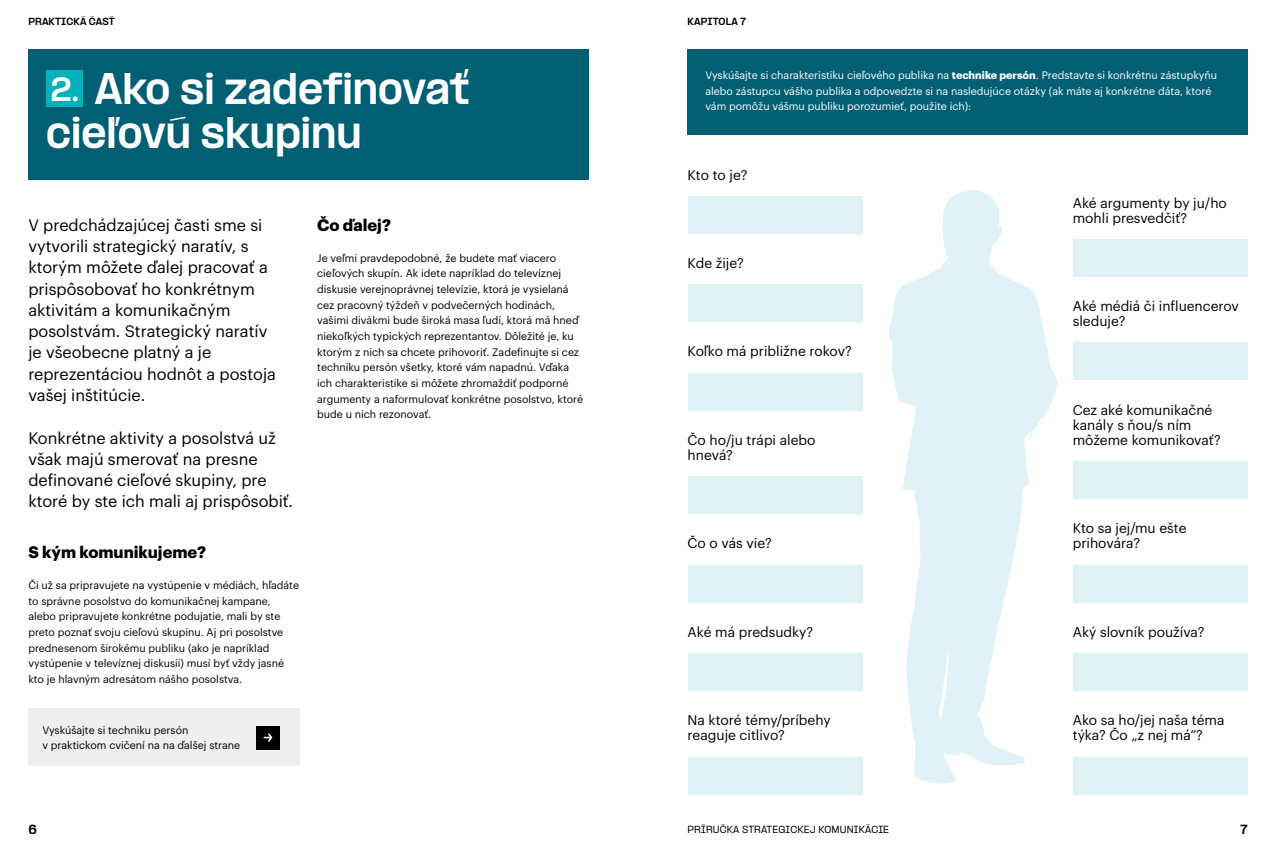
<style>
.page{position:relative;width:1276px;height:851px;background:#fff}
.page>*{position:absolute;margin:0;border:0;box-sizing:border-box;transform-origin:0 0}
.t1{font:800 37.5px/43.8px "PP Formula";color:#fff}
.t2{font:800 28.62px "PP Formula";color:#fff}
.t3{font:16.25px/21.2px "Graphik";color:#000}
.t4{font:700 16.25px "Graphik";color:#000}
.t5{font:13.75px/15px "Graphik";color:#000}
.t6{font:800 11.25px "PP Formula";color:#000}
.t7{font:10.62px/15.6px "Graphik";color:#000}
.t8{font:10.62px/15.6px "Graphik";color:#fff}
.t9{font:500 8.75px "PP Formula";letter-spacing:.02em;color:#000}
.t10{font:800 8.75px "PP Formula";letter-spacing:.02em;color:#000}
.s1{font-weight:700}
</style>
<div class="page">
<div style="left:29px;top:50px;width:559px;height:130px;background:#005f73"></div>
<div style="left:46px;top:70px;width:37px;height:37px;background:#00b1bb"></div>
<div style="left:28px;top:708px;width:271px;height:58px;background:#efeff0"></div>
<div style="left:257px;top:725px;width:23px;height:24px;background:#000"></div>
<svg style="left:263px;top:733px;width:9px;height:8px"></svg>
<div style="left:687px;top:50px;width:560px;height:85px;background:#005f73"></div>
<svg style="left:889px;top:190px;width:169px;height:593px;fill:#e0f2f5"></svg>
<div style="left:687px;top:196px;width:175px;height:37px;background:#e0f2f5"></div>
<div style="left:1072px;top:239px;width:175px;height:38px;background:#e0f2f5"></div>
<div style="left:1072px;top:342px;width:175px;height:38px;background:#e0f2f5"></div>
<div style="left:1072px;top:564px;width:175px;height:38px;background:#e0f2f5"></div>
<div style="left:1072px;top:461px;width:175px;height:38px;background:#e0f2f5"></div>
<div style="left:687px;top:284px;width:175px;height:38px;background:#e0f2f5"></div>
<div style="left:687px;top:373px;width:175px;height:37px;background:#e0f2f5"></div>
<div style="left:687px;top:476px;width:175px;height:38px;background:#e0f2f5"></div>
<div style="left:687px;top:564px;width:175px;height:38px;background:#e0f2f5"></div>
<div style="left:687px;top:653px;width:175px;height:37px;background:#e0f2f5"></div>
<div style="left:1072px;top:653px;width:175px;height:37px;background:#e0f2f5"></div>
<div style="left:687px;top:756px;width:175px;height:38px;background:#e0f2f5"></div>
<div style="left:1072px;top:756px;width:175px;height:38px;background:#e0f2f5"></div>
<p class="t10" style="left:28px;top:16px;width:88px">PRAKTICKÁ ČASŤ</p>
<p class="t10" style="left:687px;top:16px;width:60px">KAPITOLA 7</p>
<h1 class="t1" style="left:46px;top:67px;width:425px;text-indent:49px">Ako si zadefinovať cieľovú skupinu</h1>
<h2 class="t2" style="left:50px;top:71px;width:30px">2.</h2>
<p class="t3" style="left:28px;top:213px;width:249px">V predchádzajúcej časti sme si vytvorili strategický naratív, s ktorým môžete ďalej pracovať a prispôsobovať ho konkrétnym aktivitám a komunikačným posolstvám. Strategický naratív je všeobecne platný a je reprezentáciou hodnôt a postoja vašej inštitúcie.</p>
<h3 class="t3" style="left:28px;top:425px;width:266px">Konkrétne aktivity a posolstvá už však majú smerovať na presne definované cieľové skupiny, pre ktoré by ste ich mali aj prispôsobiť.</h3>
<h3 class="t4" style="left:28px;top:539px;width:179px">S kým komunikujeme?</h3>
<p class="t7" style="left:28px;top:576px;width:272px">Či už sa pripravujete na vystúpenie v médiách, hľadáte to správne posolstvo do komunikačnej kampane, alebo pripravujete konkrétne podujatie, mali by ste preto poznať svoju cieľovú skupinu. Aj pri posolstve prednesenom širokému publiku (ako je napríklad vystúpenie v televíznej diskusii) musí byť vždy jasné kto je hlavným adresátom nášho posolstva.</p>
<p class="t7" style="left:42px;top:721px;width:199px;line-height:15px">Vyskúšajte si techniku persón<br>v praktickom cvičení na na ďalšej strane</p>
<h3 class="t4" style="left:317px;top:212px;width:75px">Čo ďalej?</h3>
<p class="t7" style="left:317px;top:249px;width:267px">Je veľmi pravdepodobné, že budete mať viacero cieľových skupín. Ak idete napríklad do televíznej diskusie verejnoprávnej televízie, ktorá je vysielaná cez pracovný týždeň v podvečerných hodinách, vašimi divákmi bude široká masa ľudí, ktorá má hneď niekoľkých typických reprezentantov. Dôležité je, ku ktorým z nich sa chcete prihovoriť. Zadefinujte si cez techniku persón všetky, ktoré vám napadnú. Vďaka ich charakteristike si môžete zhromaždiť podporné argumenty a naformulovať konkrétne posolstvo, ktoré bude u nich rezonovať.</p>
<p class="t8" style="left:705px;top:66px;width:513px">Vyskúšajte si charakteristiku cieľového publika na <span class="s1">technike persón</span>. Predstavte si konkrétnu zástupkyňu alebo zástupcu vášho publika a odpovedzte si na nasledujúce otázky (ak máte aj konkrétne dáta, ktoré vám pomôžu vášmu publiku porozumieť, použite ich):</p>
<p class="t5" style="left:687px;top:166px;width:61px">Kto to je?</p>
<p class="t5" style="left:687px;top:254px;width:58px">Kde žije?</p>
<p class="t5" style="left:687px;top:343px;width:166px">Koľko má približne rokov?</p>
<p class="t5" style="left:687px;top:431px;width:129px">Čo ho/ju trápi alebo hnevá?</p>
<p class="t5" style="left:687px;top:534px;width:86px">Čo o vás vie?</p>
<p class="t5" style="left:1072px;top:194px;width:156px">Aké argumenty by ju/ho mohli presvedčiť?</p>
<p class="t5" style="left:1072px;top:297px;width:168px">Aké médiá či influencerov sleduje?</p>
<p class="t5" style="left:1072px;top:401px;width:149px">Cez aké komunikačné kanály s ňou/s ním môžeme komunikovať?</p>
<p class="t5" style="left:1072px;top:519px;width:115px">Kto sa jej/mu ešte prihovára?</p>
<p class="t5" style="left:687px;top:623px;width:127px">Aké má predsudky?</p>
<p class="t5" style="left:1072px;top:623px;width:133px">Aký slovník používa?</p>
<p class="t5" style="left:687px;top:711px;width:145px">Na ktoré témy/príbehy reaguje citlivo?</p>
<p class="t5" style="left:1072px;top:711px;width:153px">Ako sa ho/jej naša téma týka? Čo „z nej má”?</p>
<p class="t6" style="left:28px;top:822px;width:10px">6</p>
<p class="t9" style="left:687px;top:823px;width:203px">PRÍRUČKA STRATEGICKEJ KOMUNIKÁCIE</p>
<p class="t6" style="left:1240px;top:822px;width:9px">7</p>
</div>
